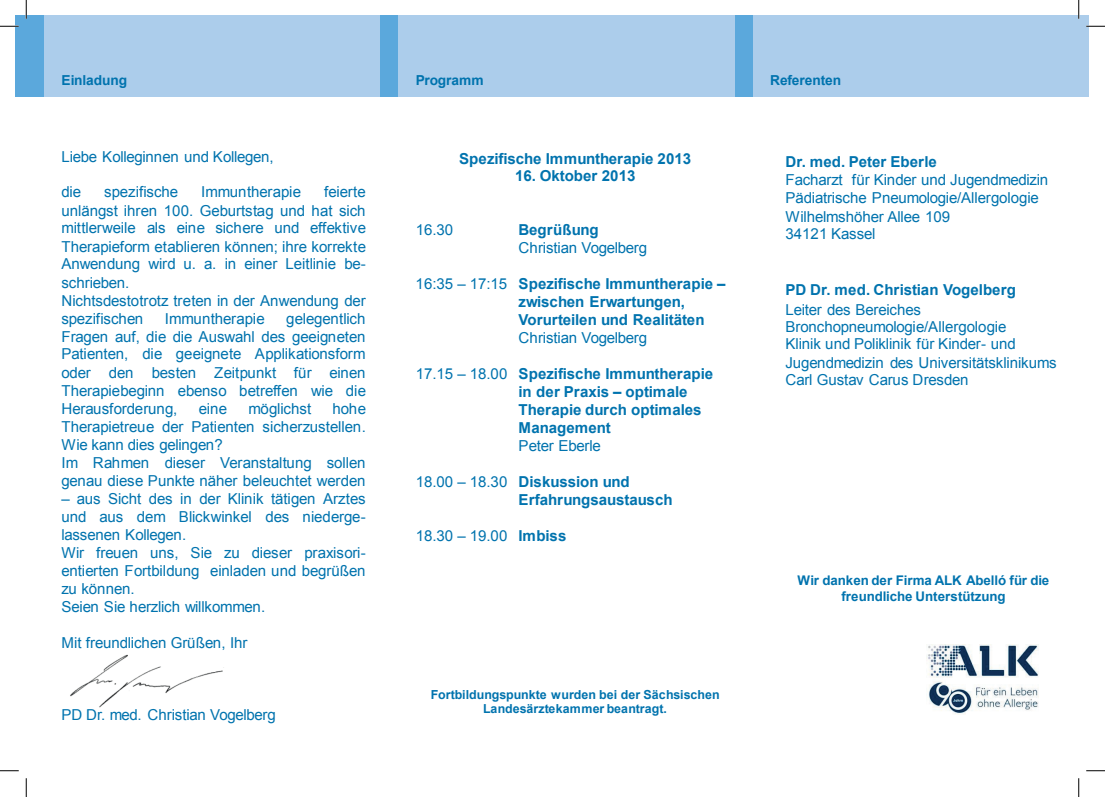
<style>
.page{position:relative;width:1105px;height:797px;background:#fff}
.page>*{position:absolute;margin:0;border:0;box-sizing:border-box;transform-origin:0 0}
.t1{font:15.12px/18px "Arial";letter-spacing:-.005em;color:#0073ae}
.t2{font:700 15.12px/18px "Arial";color:#0073ae}
.t3{font:700 13.75px "Arial";letter-spacing:-.01em;color:#0073ae}
.t4{font:700 13.38px "Arial";letter-spacing:-.01em;color:#0073ae}
.t5{font:700 13.25px "Arial";color:#0073ae}
.t6{font:700 12.5px "Arial";letter-spacing:-.005em;color:#0073ae}
.t7{font:700 12.38px "Arial";letter-spacing:.005em;color:#0073ae}
.s1{font-weight:700}
.s2{font-weight:400}
</style>
<div class="page">
<div style="left:16px;top:16px;width:1073px;height:81px;background:#accdeb"></div>
<div style="left:381px;top:16px;width:17px;height:81px;background:#5ba8dc"></div>
<div style="left:735px;top:16px;width:18px;height:81px;background:#5ba8dc"></div>
<div style="left:16px;top:16px;width:28px;height:81px;background:#5ba8dc"></div>
<img style="left:70px;top:654px;width:154px;height:54px">
<img style="left:926px;top:644px;width:113px;height:70px">
<svg style="left:0;top:25px;width:19px;height:2px"></svg>
<svg style="left:1086px;top:25px;width:19px;height:2px"></svg>
<svg style="left:0;top:770px;width:19px;height:1px"></svg>
<svg style="left:1086px;top:770px;width:19px;height:1px"></svg>
<svg style="left:25px;top:0;width:2px;height:19px"></svg>
<svg style="left:25px;top:778px;width:2px;height:19px"></svg>
<svg style="left:1078px;top:0;width:1px;height:19px"></svg>
<svg style="left:1078px;top:778px;width:1px;height:19px"></svg>
<p class="t3" style="left:61px;top:71px;width:67px">Einladung</p>
<p class="t1" style="left:61px;top:147px;width:214px">Liebe Kolleginnen und Kollegen,</p>
<p class="t1" style="left:61px;top:183px;width:21px">die</p>
<p class="t1" style="left:104px;top:183px;width:76px">spezifische</p>
<p class="t1" style="left:201px;top:183px;width:102px">Immuntherapie</p>
<p class="t1" style="left:61px;top:183px;width:306px;text-indent:263px">feierte unlängst ihren 100. Geburtstag und hat sich mittlerweile als eine sichere und effektive<br>Therapieform etablieren können; ihre korrekte<br>Anwendung wird u. a. in einer Leitlinie be&shy;schrieben.<br>Nichtsdestotrotz treten in der Anwendung der spezifischen</p>
<p class="t1" style="left:61px;top:309px;width:306px;text-align:justify;text-indent:225px">gelegentlich Fragen auf, die die Auswahl des geeigneten Patienten, die geeignete Applikationsform oder den besten Zeitpunkt für einen Therapiebeginn ebenso betreffen wie die Herausforderung,</p>
<p class="t1" style="left:165px;top:309px;width:102px">Immuntherapie</p>
<p class="t1" style="left:199px;top:399px;width:30px">eine</p>
<p class="t1" style="left:249px;top:399px;width:64px">möglichst</p>
<p class="t1" style="left:61px;top:399px;width:306px;text-indent:271px">hohe<br>Therapietreue der Patienten sicherzustellen.<br>Wie kann dies gelingen?<br>Im Rahmen dieser Veranstaltung sollen genau diese Punkte näher beleuchtet werden</p>
<p class="t1" style="left:61px;top:489px;width:306px">– aus Sicht des in der Klinik tätigen Arztes und aus dem Blickwinkel des niederge&shy;lassenen Kollegen.<br>Wir freuen uns, Sie zu dieser praxisori&shy;entierten Fortbildung einladen und begrüßen zu können.<br>Seien Sie herzlich willkommen.</p>
<p class="t1" style="left:61px;top:633px;width:188px">Mit freundlichen Grüßen, Ihr</p>
<p class="t1" style="left:61px;top:705px;width:216px">PD Dr. med. Christian Vogelberg</p>
<p class="t3" style="left:416px;top:71px;width:70px">Programm</p>
<p class="t3" style="left:770px;top:71px;width:72px">Referenten</p>
<p class="t2" style="left:459px;top:150px;width:234px">Spezifische Immuntherapie 2013</p>
<p class="t2" style="left:515px;top:167px;width:122px">16. Oktober 2013</p>
<p class="t1" style="left:416px;top:220px;width:39px">16.30</p>
<p class="t1" style="left:519px;top:220px;width:130px"><span class="s1">Begrüßung<br></span>Christian Vogelberg</p>
<p class="t2" style="left:519px;top:275px;width:209px;text-indent:-103px"><span class="s2">16:35 – 17:15</span> Spezifische Immuntherapie – zwischen Erwartungen,<br>Vorurteilen und Realitäten<br><span class="s2">Christian Vogelberg</span></p>
<p class="t2" style="left:519px;top:365px;width:196px;text-indent:-103px"><span class="s2">17.15 – 18.00</span> Spezifische Immuntherapie in der Praxis – optimale<br>Therapie durch optimales<br>Management<br><span class="s2">Peter Eberle</span></p>
<p class="t2" style="left:519px;top:473px;width:156px;text-indent:-103px"><span class="s2">18.00 – 18.30</span> Diskussion und<br>Erfahrungsaustausch</p>
<p class="t1" style="left:416px;top:526px;width:152px">18.30 – 19.00 <span class="s1">Imbiss</span></p>
<p class="t6" style="left:431px;top:686px;width:290px">Fortbildungspunkte wurden bei der Sächsischen</p>
<p class="t7" style="left:483px;top:700px;width:185px">Landesärztekammer beantragt.</p>
<p class="t1" style="left:785px;top:153px;width:264px"><span class="s1">Dr. med. Peter Eberle<br></span>Facharzt für Kinder und Jugendmedizin<br>Pädiatrische Pneumologie/Allergologie<br>Wilhelmshöher Allee 109<br>34121 Kassel</p>
<p class="t2" style="left:785px;top:280px;width:232px;line-height:20px">PD Dr. med. Christian Vogelberg<br><span class="s2">Leiter des Bereiches</span></p>
<p class="t1" style="left:785px;top:317px;width:273px">Bronchopneumologie/Allergologie<br>Klinik und Poliklinik für Kinder- und Jugendmedizin des Universitätsklinikums Carl Gustav Carus Dresden</p>
<p class="t4" style="left:797px;top:572px;width:253px">Wir danken der Firma ALK Abelló für die</p>
<p class="t5" style="left:841px;top:587px;width:166px">freundliche Unterstützung</p>
</div>
